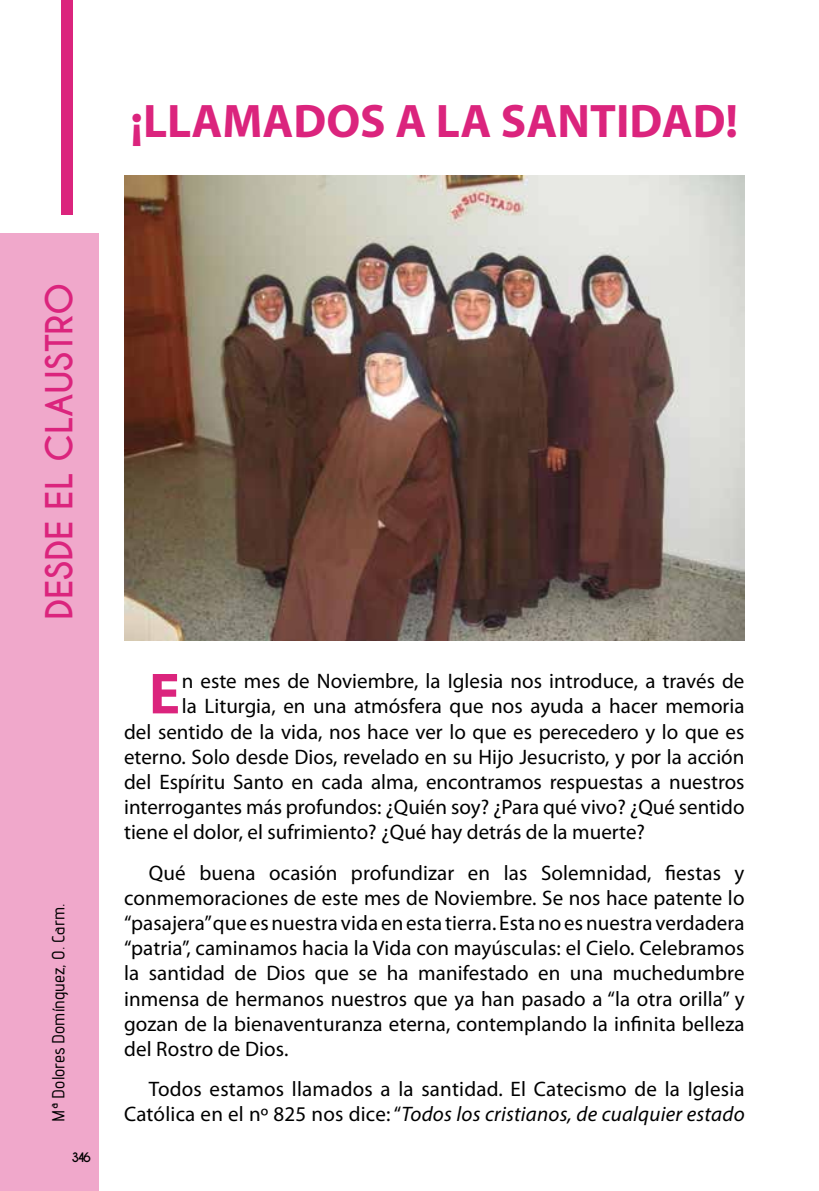
<style>
.page{position:relative;width:819px;height:1191px;background:#fff}
.page>*{position:absolute;margin:0;border:0;box-sizing:border-box;transform-origin:0 0}
.t1{font:700 58.45px "Myriad Pro";color:#db247d}
.t2{font:700 47.25px "Myriad Pro";color:#db247d}
.t3{font:700 35px "Caviar Dreams";letter-spacing:-.01em;color:#db247d}
.t4{font:21px/25.2px "Myriad Pro";color:#000;text-align:justify}
.t5{font:17.5px "advent Bd 1";color:#000}
.t6{font:700 12.25px "Caviar Dreams";color:#000}
.s1{font-style:italic}
</style>
<div class="page">
<div style="left:0;top:233px;width:99px;height:958px;background:#f0a8cb"></div>
<div style="left:61px;top:0;width:12px;height:215px;background:#db247d"></div>
<img style="left:124px;top:175px;width:620px;height:465px">
<h2 class="t2" style="left:130px;top:90px;width:609px">¡LLAMADOS A LA SANTIDAD!</h2>
<h3 class="t3" style="left:38px;top:620px;width:339px;rotate:-90deg">DESDE EL CLAUSTRO</h3>
<p class="t5" style="left:48px;top:1121px;width:219px;rotate:-90deg">Mª Dolores Domínguez, O. Carm.</p>
<p class="t6" style="left:71px;top:1150px;width:21px">346</p>
<h1 class="t1" style="left:149px;top:655px;width:33px">E</h1>
<p class="t4" style="left:182px;top:668px;width:564px">n este mes de Noviembre, la Iglesia nos introduce, a través de</p>
<p class="t4" style="left:182px;top:693px;width:564px">la Liturgia, en una atmósfera que nos ayuda a hacer memoria</p>
<p class="t4" style="left:124px;top:718px;width:622px">del sentido de la vida, nos hace ver lo que es perecedero y lo que es</p>
<p class="t4" style="left:124px;top:744px;width:622px">eterno. Solo desde Dios, revelado en su Hijo Jesucristo, y por la acción</p>
<p class="t4" style="left:124px;top:769px;width:622px">del Espíritu Santo en cada alma, encontramos respuestas a nuestros</p>
<p class="t4" style="left:124px;top:794px;width:622px">interrogantes más profundos: ¿Quién soy? ¿Para qué vivo? ¿Qué sentido</p>
<p class="t4" style="left:124px;top:819px;width:522px">tiene el dolor, el sufrimiento? ¿Qué hay detrás de la muerte?</p>
<p class="t4" style="left:124px;top:859px;width:622px;text-indent:25px">Qué buena ocasión profundizar en las Solemnidad, fiestas y conmemoraciones de este mes de Noviembre. Se nos hace patente lo “pasajera” que es nuestra vida en esta tierra. Esta no es nuestra verdadera “patria”, caminamos hacia la Vida con mayúsculas: el Cielo. Celebramos la santidad de Dios que se ha manifestado en una muchedumbre inmensa de hermanos nuestros que ya han pasado a “la otra orilla” y gozan de la bienaventuranza eterna, contemplando la infinita belleza del Rostro de Dios.</p>
<p class="t4" style="left:124px;top:1076px;width:622px;text-align:right">Todos estamos llamados a la santidad. El Catecismo de la Iglesia<br>Católica en el nº 825 nos dice: “<span class="s1">Todos los cristianos, de cualquier estado</span></p>
</div>
